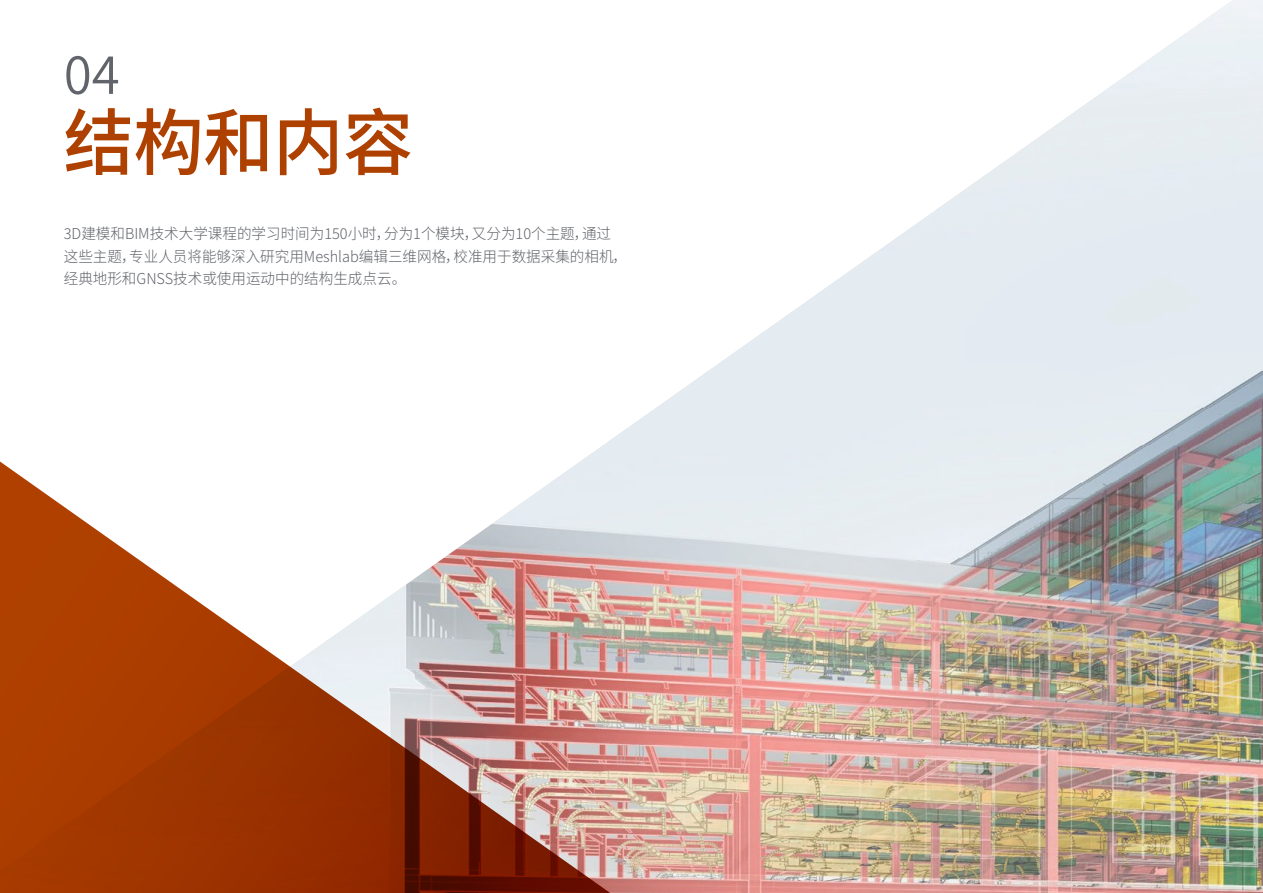
<style>
.page{position:relative;width:1263px;height:893px;background:#fff}
.page>*{position:absolute;margin:0;border:0;box-sizing:border-box;transform-origin:0 0}
.t1{font:500 72px "Source Han Sans CN";color:#ae4000}
.t2{font:52.5px "Source Han Sans CN";color:#61646a}
.t3{font:300 15px/22.5px "Source Han Sans CN";color:#61646a}
</style>
<div class="page">
<img style="left:602px;top:0;width:661px;height:893px">
<svg style="left:0;top:446px;width:640px;height:447px"></svg>
<h2 class="t2" style="left:64px;top:45px;width:57px">04</h2>
<h1 class="t1" style="left:64px;top:102px;width:351px">结构和内容</h1>
<p class="t3" style="left:64px;top:223px;width:565px">3D建模和BIM技术大学课程的学习时间为150小时，分为1个模块，又分为10个主题，通过这些主题，专业人员将能够深入研究用Meshlab编辑三维网格，校准用于数据采集的相机，经典地形和GNSS技术或使用运动中的结构生成点云。</p>
</div>
